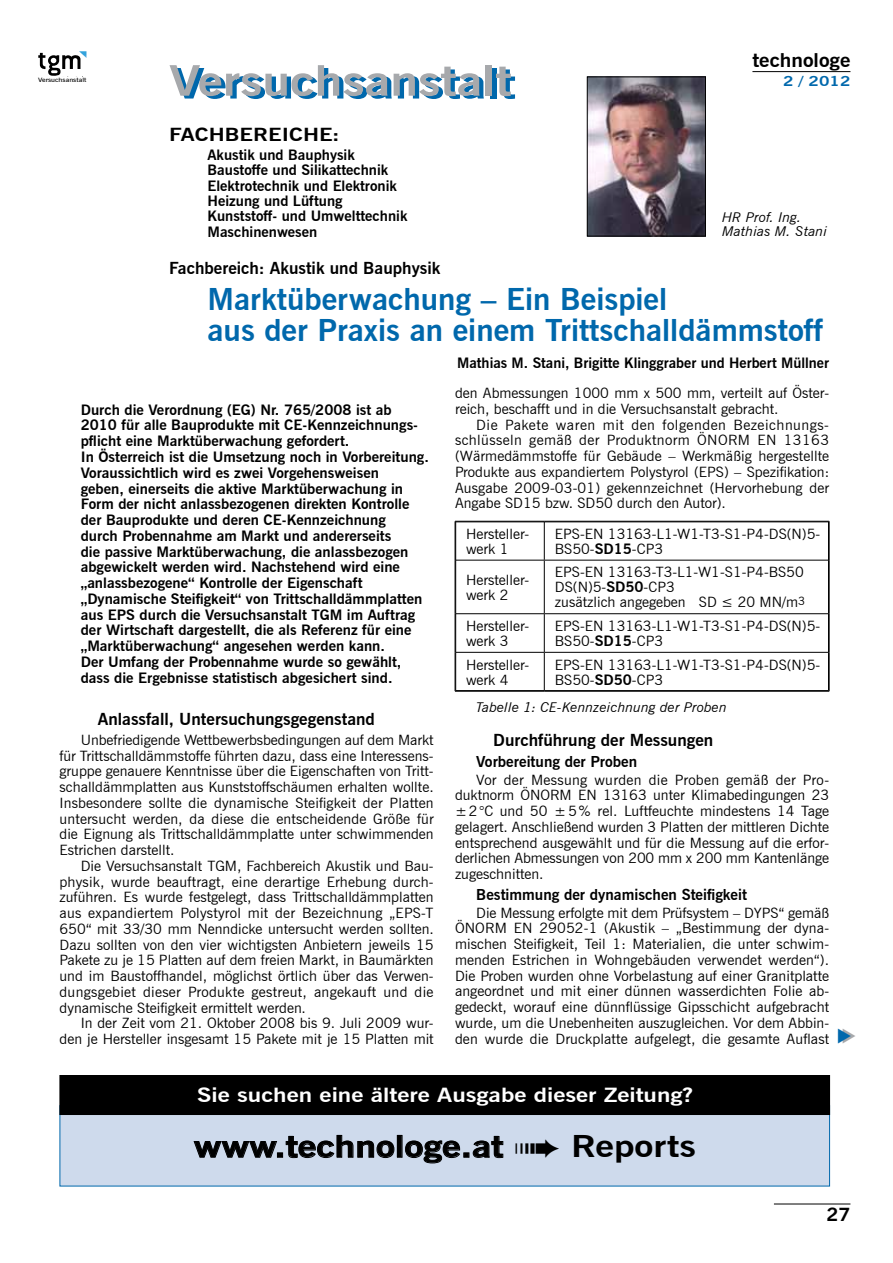
<style>
.page{position:relative;width:893px;height:1263px;background:#fff}
.page>*{position:absolute;margin:0;border:0;box-sizing:border-box;transform-origin:0 0}
.titel{font:700 42px "News Gothic BT";color:#0068ac;scale:1.2 1}
.titel-2{font:700 30px/31.5px "News Gothic BT";color:#0068ac;scale:1.05 1}
.titel-3{font:700 30px "News Gothic BT";color:#000;scale:1.25 1}
.titel_2_umschlag{font:700 19.5px "News Gothic BT";color:#fff;scale:1.25 1}
.t1{font:700 18.9px "News Gothic BT";color:#000;scale:1.11 1}
.titel_2_umschlag-2{font:700 18px "News Gothic BT";color:#000;scale:1.25 1}
.titel_2_umschlag-3{font:700 18px "News Gothic BT";color:#000;scale:1.1 1}
.zwiti{font:700 16.5px "News Gothic BT";color:#000;scale:1.04 1}
.fließ_hf_zwiti{font:700 15px "News Gothic BT";color:#000}
.fließtext{font:14.25px/15.8px "News Gothic BT";color:#000;text-align:justify}
.fließ_libue{font:700 14.25px/15.8px "News Gothic BT";color:#000;scale:1.05 1}
.tab_text{font:14.25px/15px "News Gothic BT";color:#000}
.zwiti-2{font:700 14.25px "News Gothic BT";color:#000;scale:1.04 1}
.autor{font:700 14.25px "News Gothic BT";color:#000}
.bildlegende{font:italic 13.5px/14.2px "News Gothic BT";color:#000;scale:1.05 1}
.t2{font:700 13.5px "News Gothic BT";color:#0068ac;scale:1.28 1}
.fussnote{font:600 6px "News Gothic BT";color:#000}
.fussnote-2{font:600 6px "News Gothic BT";color:#000;scale:1.2 1}
.s1{font-weight:700}
</style>
<div class="page">
<hr style="left:774px;top:1203px;width:76px;height:1px;background:#000">
<hr style="left:752px;top:71px;width:98px;height:1px;background:#000">
<svg style="left:38px;top:51px;width:48px;height:25px"></svg>
<hr style="left:455px;top:521px;width:89px;height:1px;background:#000">
<hr style="left:456px;top:522px;width:88px;height:1px;background:#000">
<hr style="left:455px;top:522px;width:1px;height:38px;background:#000">
<hr style="left:544px;top:521px;width:285px;height:1px;background:#000">
<hr style="left:544px;top:522px;width:285px;height:1px;background:#000">
<hr style="left:828px;top:522px;width:1px;height:38px;background:#000">
<hr style="left:829px;top:521px;width:1px;height:39px;background:#000">
<hr style="left:455px;top:560px;width:1px;height:54px;background:#000">
<hr style="left:828px;top:560px;width:1px;height:54px;background:#000">
<hr style="left:829px;top:560px;width:1px;height:54px;background:#000">
<hr style="left:455px;top:614px;width:1px;height:38px;background:#000">
<hr style="left:828px;top:614px;width:1px;height:38px;background:#000">
<hr style="left:829px;top:614px;width:1px;height:38px;background:#000">
<hr style="left:455px;top:652px;width:1px;height:39px;background:#000">
<hr style="left:828px;top:652px;width:1px;height:38px;background:#000">
<hr style="left:829px;top:652px;width:1px;height:39px;background:#000">
<hr style="left:456px;top:690px;width:88px;height:1px;background:#000">
<hr style="left:455px;top:691px;width:89px;height:1px;background:#000">
<hr style="left:544px;top:690px;width:285px;height:1px;background:#000">
<hr style="left:544px;top:691px;width:285px;height:1px;background:#000">
<hr style="left:544px;top:522px;width:1px;height:38px;background:#000">
<hr style="left:456px;top:560px;width:88px;height:1px;background:#000">
<hr style="left:544px;top:560px;width:284px;height:1px;background:#000">
<hr style="left:544px;top:560px;width:1px;height:53px;background:#000">
<hr style="left:456px;top:613px;width:88px;height:1px;background:#000">
<hr style="left:544px;top:613px;width:284px;height:1px;background:#000">
<hr style="left:544px;top:614px;width:1px;height:38px;background:#000">
<hr style="left:456px;top:652px;width:88px;height:1px;background:#000">
<hr style="left:544px;top:652px;width:284px;height:1px;background:#000">
<hr style="left:544px;top:653px;width:1px;height:37px;background:#000">
<img style="left:589px;top:79px;width:115px;height:155px">
<div style="left:587px;top:77px;width:119px;height:159px;border:1px solid #000"></div>
<div style="left:60px;top:1106px;width:770px;height:80px;background:#cedaec"></div>
<svg style="left:193px;top:1135px;width:201px;height:24px"></svg>
<div style="left:397px;top:1135px;width:5px;height:22px;border:1px solid #000"></div>
<svg style="left:405px;top:1136px;width:98px;height:27px"></svg>
<div style="left:60px;top:1075px;width:770px;height:39px;background:#000"></div>
<div style="left:60px;top:1075px;width:770px;height:40px;border:1px solid #000"></div>
<h3 class="t1" style="left:752px;top:49px;width:90px">technologe</h3>
<p class="fussnote-2" style="left:38px;top:77px;width:42px">Versuchsanstalt</p>
<p class="titel" style="left:173px;top:58px;width:287px">Versuchsanstalt</p>
<p class="t2" style="left:783px;top:73px;width:54px">2 / 2012</p>
<p class="titel_2_umschlag-2" style="left:169px;top:123px;width:138px">FACHBEREICHE:</p>
<p class="zwiti-2" style="left:207px;top:146px;width:143px">Akustik und Bauphysik</p>
<p class="zwiti-2" style="left:207px;top:162px;width:175px">Baustoffe und Silikattechnik</p>
<p class="zwiti-2" style="left:207px;top:177px;width:184px">Elektrotechnik und Elektronik</p>
<p class="zwiti-2" style="left:207px;top:192px;width:131px">Heizung und Lüftung</p>
<p class="zwiti-2" style="left:207px;top:208px;width:194px">Kunststoff- und Umwelttechnik</p>
<p class="zwiti-2" style="left:207px;top:223px;width:107px">Maschinenwesen</p>
<p class="zwiti" style="left:169px;top:258px;width:262px">Fachbereich: Akustik und Bauphysik</p>
<p class="titel-2" style="left:207px;top:283px;width:588px">Marktüberwachung – Ein Beispiel<br>aus der Praxis an einem Trittschalldämmstoff</p>
<p class="autor" style="left:457px;top:355px;width:373px">Mathias M. Stani, Brigitte Klinggraber und Herbert Müllner</p>
<p class="fließ_libue" style="left:81px;top:402px;width:333px">Durch die Verordnung (EG) Nr. 765/2008 ist ab 2010 für alle Bauprodukte mit CE-Kennzeichnungs&shy;pflicht eine Marktüberwachung gefordert.<br>In Österreich ist die Umsetzung noch in Vorbereitung.<br>Voraussichtlich wird es zwei Vorgehensweisen<br>geben, einerseits die aktive Marktüberwachung in Form der nicht anlassbezogenen direkten Kontrolle der Bauprodukte und deren CE-Kennzeichnung<br>durch Probennahme am Markt und andererseits<br>die passive Marktüberwachung, die anlassbezogen abgewickelt werden wird. Nachstehend wird eine „anlassbezogene“ Kontrolle der Eigenschaft „Dynamische Steifigkeit“ von Trittschalldämmplatten aus EPS durch die Versuchsanstalt TGM im Auftrag der Wirtschaft dargestellt, die als Referenz für eine „Marktüberwachung“ angesehen werden kann.<br>Der Umfang der Probennahme wurde so gewählt, dass die Ergebnisse statistisch abgesichert sind.</p>
<p class="zwiti" style="left:98px;top:709px;width:268px">Anlassfall, Untersuchungsgegenstand</p>
<p class="fließtext" style="left:60px;top:732px;width:376px;text-indent:21px">Unbefriedigende Wettbewerbsbedingungen auf dem Markt für Trittschalldämmstoffe führten dazu, dass eine Interessens&shy;gruppe genauere Kenntnisse über die Eigenschaften von Tritt&shy;schalldämmplatten aus Kunststoffschäumen erhalten wollte.<br>Insbesondere sollte die dynamische Steifigkeit der Platten untersucht werden, da diese die entscheidende Größe für die Eignung als Trittschalldämmplatte unter schwimmenden Estrichen darstellt.</p>
<p class="fließtext" style="left:60px;top:858px;width:376px;text-indent:21px">Die Versuchsanstalt TGM, Fachbereich Akustik und Bau&shy;physik, wurde beauftragt, eine derartige Erhebung durch&shy;zuführen. Es wurde festgelegt, dass Trittschalldämmplatten aus expandiertem Polystyrol mit der Bezeichnung „EPS-T 650“ mit 33/30 mm Nenndicke untersucht werden sollten.<br>Dazu sollten von den vier wichtigsten Anbietern jeweils 15<br>Pakete zu je 15 Platten auf dem freien Markt, in Baumärkten und im Baustoffhandel, möglichst örtlich über das Verwen&shy;dungsgebiet dieser Produkte gestreut, angekauft und die dynamische Steifigkeit ermittelt werden.</p>
<p class="fließtext" style="left:60px;top:1015px;width:376px;text-align:right">In der Zeit vom 21. Oktober 2008 bis 9. Juli 2009 wur&shy;den je Hersteller insgesamt 15 Pakete mit je 15 Platten mit</p>
<p class="fussnote" style="left:38px;top:77px;width:60px">Die Schule der Technik</p>
<p class="bildlegende" style="left:722px;top:210px;width:102px">HR Prof. Ing.<br>Mathias M. Stani</p>
<p class="fließtext" style="left:455px;top:385px;width:374px">den Abmessungen 1000 mm x 500 mm, verteilt auf Öster&shy;reich, beschafft und in die Versuchsanstalt gebracht.</p>
<p class="fließtext" style="left:455px;top:417px;width:376px;text-indent:21px">Die Pakete waren mit den folgenden Bezeichnungs&shy;schlüsseln gemäß der Produktnorm ÖNORM EN 13163 (Wärmedämmstoffe für Gebäude – Werkmäßig hergestellte Produkte aus expandiertem Polystyrol (EPS) – Spezifikation:<br>Ausgabe 2009-03-01) gekennzeichnet (Hervorhebung der Angabe SD15 bzw. SD50 durch den Autor).</p>
<p class="tab_text" style="left:466px;top:526px;width:64px">Hersteller&shy;werk 1</p>
<p class="tab_text" style="left:555px;top:526px;width:267px">EPS-EN 13163-L1-W1-T3-S1-P4-DS(N)5-<br>BS50-<span class="s1">SD15</span>-CP3</p>
<p class="tab_text" style="left:466px;top:572px;width:64px">Hersteller&shy;werk 2</p>
<p class="tab_text" style="left:555px;top:565px;width:252px">EPS-EN 13163-T3-L1-W1-S1-P4-BS50<br>DS(N)5-<span class="s1">SD50</span>-CP3<br>zusätzlich angegeben SD ≤ 20 MN/m<sup>3</sup></p>
<p class="tab_text" style="left:466px;top:618px;width:64px">Hersteller&shy;werk 3</p>
<p class="tab_text" style="left:555px;top:618px;width:267px">EPS-EN 13163-L1-W1-T3-S1-P4-DS(N)5-<br>BS50-<span class="s1">SD15</span>-CP3</p>
<p class="tab_text" style="left:466px;top:657px;width:64px">Hersteller&shy;werk 4</p>
<p class="tab_text" style="left:555px;top:657px;width:267px">EPS-EN 13163-L1-W1-T3-S1-P4-DS(N)5-<br>BS50-<span class="s1">SD50</span>-CP3</p>
<p class="bildlegende" style="left:476px;top:700px;width:240px">Tabelle 1: CE-Kennzeichnung der Proben</p>
<p class="zwiti" style="left:493px;top:730px;width:213px">Durchführung der Messungen</p>
<p class="fließ_hf_zwiti" style="left:476px;top:752px;width:163px">Vorbereitung der Proben</p>
<p class="fließtext" style="left:455px;top:771px;width:376px;text-indent:21px">Vor der Messung wurden die Proben gemäß der Pro&shy;duktnorm ÖNORM EN 13163 unter Klimabedingungen 23 ±2°C und 50 ±5% rel. Luftfeuchte mindestens 14 Tage gelagert. Anschließend wurden 3 Platten der mittleren Dichte entsprechend ausgewählt und für die Messung auf die erfor&shy;derlichen Abmessungen von 200 mm x 200 mm Kantenlänge zugeschnitten.</p>
<p class="fließ_hf_zwiti" style="left:476px;top:885px;width:272px">Bestimmung der dynamischen Steifigkeit</p>
<p class="fließtext" style="left:455px;top:905px;width:376px;text-indent:21px">Die Messung erfolgte mit dem Prüfsystem – DYPS“ gemäß ÖNORM EN 29052-1 (Akustik – „Bestimmung der dyna&shy;mischen Steifigkeit, Teil 1: Materialien, die unter schwim&shy;menden Estrichen in Wohngebäuden verwendet werden“).<br>Die Proben wurden ohne Vorbelastung auf einer Granitplatte angeordnet und mit einer dünnen wasserdichten Folie ab&shy;gedeckt, worauf eine dünnflüssige Gipsschicht aufgebracht wurde, um die Unebenheiten auszugleichen. Vor dem Abbin&shy;den wurde die Druckplatte aufgelegt, die gesamte Auflast</p>
<p class="titel_2_umschlag" style="left:197px;top:1083px;width:398px">Sie suchen eine ältere Ausgabe dieser Zeitung?</p>
<p class="titel-3" style="left:194px;top:1128px;width:403px">www.technologe.at → Reports</p>
<p class="titel_2_umschlag-3" style="left:826px;top:1204px;width:23px">27</p>
</div>
